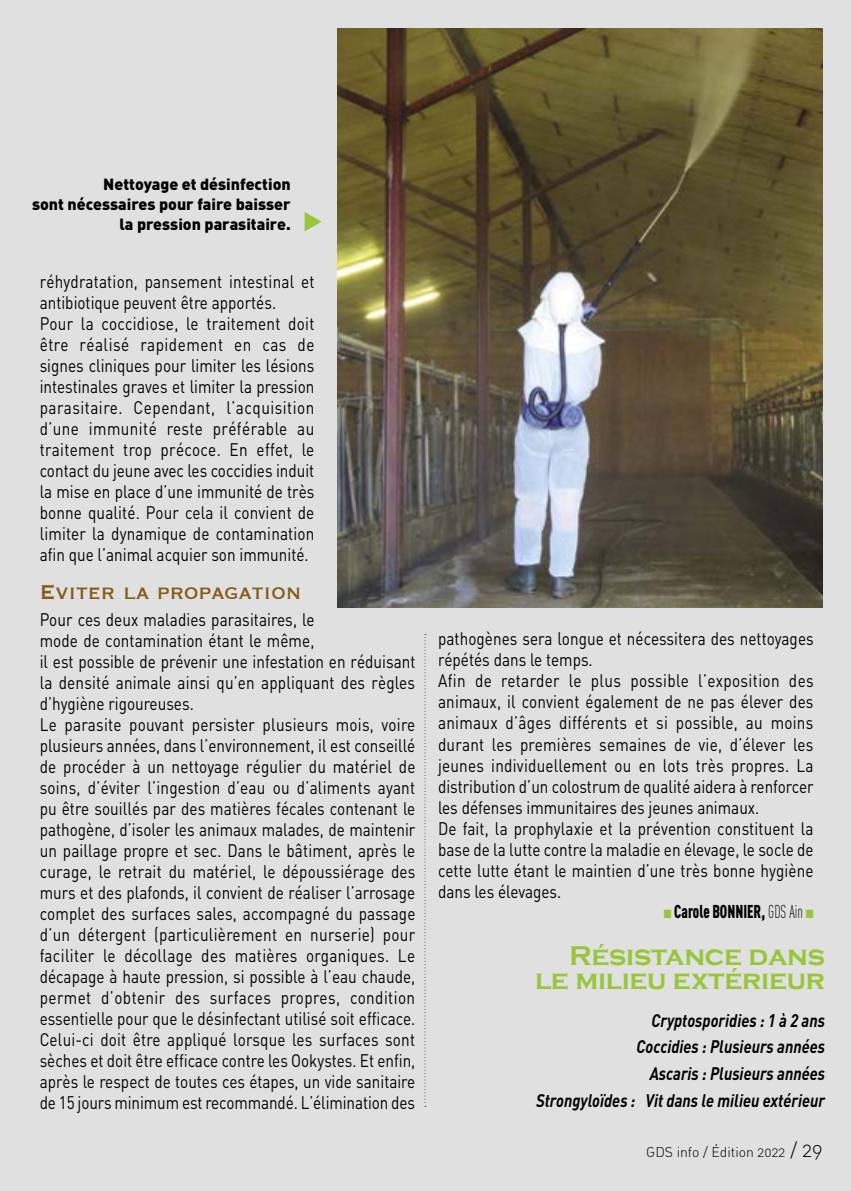
<style>
.page{position:relative;width:851px;height:1191px;background:#fff}
.page>*{position:absolute;margin:0;border:0;box-sizing:border-box;transform-origin:0 0}
.t1{font:700 28px/24px "Copperplate Gothic";letter-spacing:-.01em;color:#98c63b;text-align:right}
.t2{font:26px "Copperplate";color:#865a17;scale:.9 1}
.t3{font:900 18.4px "DIN Cond";color:#000;scale:.83 1}
.t4{font:18px/21px "DIN";letter-spacing:.005em;color:#000;scale:.85 1}
.t5{font:italic 700 18px/26.6px "DIN";color:#000;text-align:right;scale:.85 1}
.t6{font:900 16px/20px "DIN";color:#000;text-align:right}
.t7{font:14px "DIN Light Alternate";color:#000}
.s1{color:#98c63b}
.s2{font-weight:300}
.s3{font-size:20px}
</style>
<div class="page">
<div style="left:0;top:0;width:850px;height:1191px;background:#e0e0e0"></div>
<svg style="left:424px;top:634px;width:2px;height:472px"></svg>
<img style="left:337px;top:28px;width:485px;height:580px">
<p class="t6" style="left:32px;top:173px;width:260px">Nettoyage et désinfection<br>sont nécessaires pour faire baisser la pression parasitaire.</p>
<p class="t4" style="left:40px;top:271px;width:325px">réhydratation, pansement intestinal et antibiotique peuvent être apportés.<br>Pour la coccidiose, le traitement doit être réalisé rapidement en cas de signes cliniques pour limiter les lésions intestinales graves et limiter la pression parasitaire. Cependant, l’acquisition d’une immunité reste préférable au traitement trop précoce. En effet, le contact du jeune avec les coccidies induit la mise en place d’une immunité de très bonne qualité. Pour cela il convient de limiter la dynamique de contamination afin que l’animal acquier son immunité.</p>
<h2 class="t2" style="left:40px;top:575px;width:292px">Eviter la propagation</h2>
<p class="t4" style="left:40px;top:608px;width:443px">Pour ces deux maladies parasitaires, le<br>mode de contamination étant le même,<br>il est possible de prévenir une infestation en réduisant la densité animale ainsi qu’en appliquant des règles d’hygiène rigoureuses.<br>Le parasite pouvant persister plusieurs mois, voire plusieurs années, dans l’environnement, il est conseillé de procéder à un nettoyage régulier du matériel de soins, d’éviter l’ingestion d’eau ou d’aliments ayant pu être souillés par des matières fécales contenant le pathogène, d’isoler les animaux malades, de maintenir un paillage propre et sec. Dans le bâtiment, après le curage, le retrait du matériel, le dépoussiérage des murs et des plafonds, il convient de réaliser l’arrosage complet des surfaces sales, accompagné du passage d’un détergent (particulièrement en nurserie) pour faciliter le décollage des matières organiques. Le décapage à haute pression, si possible à l’eau chaude, permet d’obtenir des surfaces propres, condition essentielle pour que le désinfectant utilisé soit efficace.<br>Celui-ci doit être appliqué lorsque les surfaces sont sèches et doit être efficace contre les Ookystes. Et enfin, après le respect de toutes ces étapes, un vide sanitaire de 15 jours minimum est recommandé. L’élimination des</p>
<p class="t4" style="left:438px;top:628px;width:443px">pathogènes sera longue et nécessitera des nettoyages répétés dans le temps.<br>Afin de retarder le plus possible l’exposition des animaux, il convient également de ne pas élever des animaux d’âges différents et si possible, au moins durant les premières semaines de vie, d’élever les jeunes individuellement ou en lots très propres. La distribution d’un colostrum de qualité aidera à renforcer les défenses immunitaires des jeunes animaux.<br>De fait, la prophylaxie et la prévention constituent la base de la lutte contre la maladie en élevage, le socle de cette lutte étant le maintien d’une très bonne hygiène dans les élevages.</p>
<p class="t3" style="left:663px;top:900px;width:182px"><span class="s1">■</span> Carole BONNIER, <span class="s2">GDS Ain</span> <span class="s1">■</span></p>
<h1 class="t1" style="left:535px;top:943px;width:291px">Résistance dans le milieu extérieur</h1>
<p class="t5" style="left:536px;top:1006px;width:341px">Cryptosporidies : 1 à 2 ans<br>Coccidies : Plusieurs années<br>Ascaris : Plusieurs années<br>Strongyloïdes : Vit dans le milieu extérieur</p>
<p class="t7" style="left:646px;top:1142px;width:178px">GDS info / Édition 2022 <span class="s3">/ 29</span></p>
</div>
